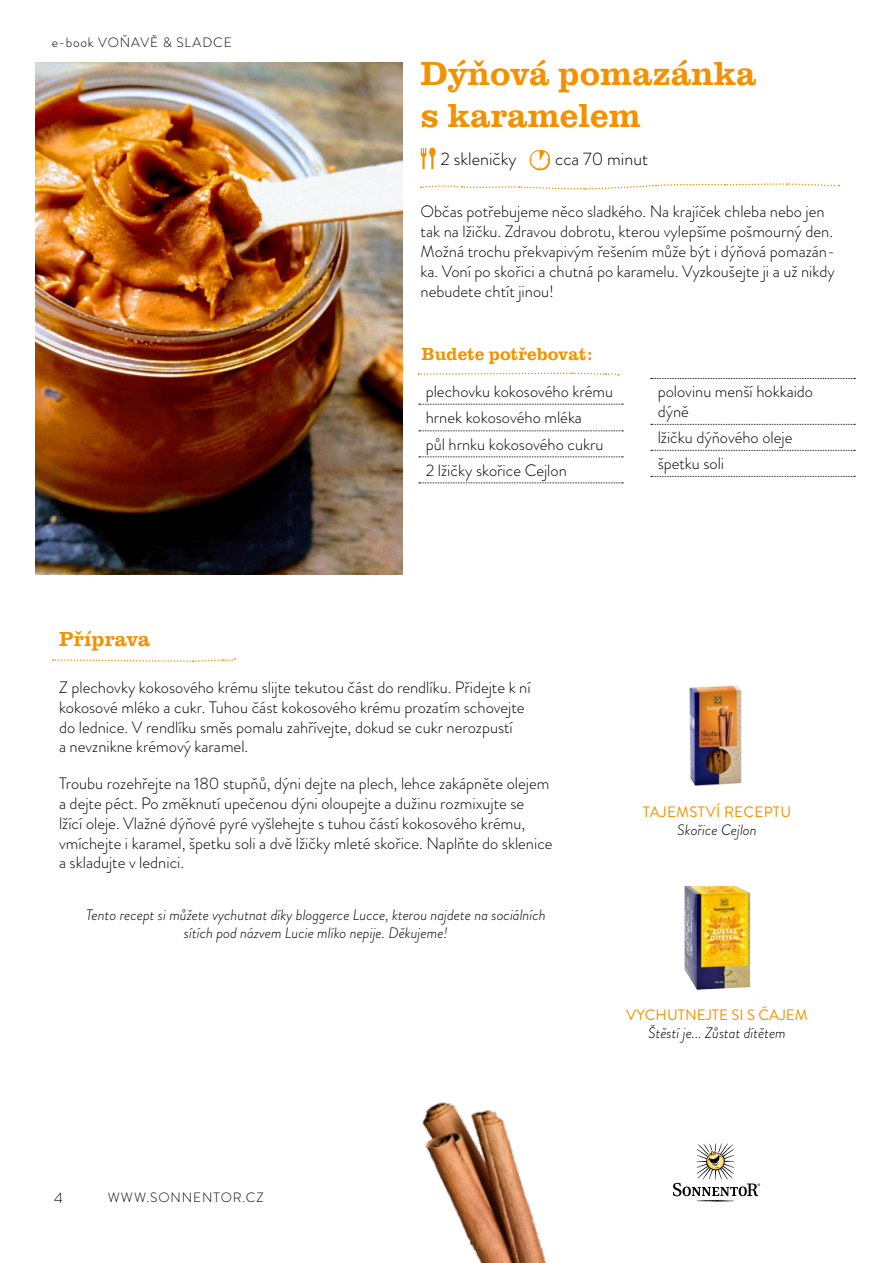
<style>
.page{position:relative;width:893px;height:1263px;background:#fff}
.page>*{position:absolute;margin:0;border:0;box-sizing:border-box;transform-origin:0 0}
.t1{font:500 34.5px/41.4px "Clarendon URWTOT";color:#f39200}
.t2{font:500 21px "Clarendon URWTOT";color:#f39200}
.t3{font:300 18px "Brandon Grotesque";color:#000}
.t4{font:500 18px "Clarendon URWTOT";color:#f39200}
.t5{font:300 16.5px/19.8px "Brandon Grotesque";color:#000}
.t6{font:italic 300 15.15px/18.1px "Brandon Grotesque";color:#000;text-align:center}
.t7{font:15.15px "Brandon Grotesque";letter-spacing:.015em;color:#f39200}
.t8{font:300 15px "Brandon Grotesque";color:#000}
.t9{font:300 13.5px "Brandon Grotesque";letter-spacing:.07em;color:#000}
</style>
<div class="page">
<svg style="left:673px;top:1143px;width:87px;height:58px"></svg>
<img style="left:35px;top:62px;width:367px;height:512px">
<svg style="left:530px;top:150px;width:20px;height:20px"></svg>
<svg style="left:421px;top:147px;width:15px;height:22px"></svg>
<svg style="left:419px;top:404px;width:204px;height:1px"></svg>
<svg style="left:419px;top:430px;width:204px;height:1px"></svg>
<svg style="left:419px;top:456px;width:204px;height:1px"></svg>
<svg style="left:419px;top:482px;width:204px;height:1px"></svg>
<svg style="left:651px;top:378px;width:204px;height:1px"></svg>
<svg style="left:651px;top:424px;width:204px;height:1px"></svg>
<svg style="left:651px;top:450px;width:204px;height:1px"></svg>
<svg style="left:651px;top:476px;width:204px;height:1px"></svg>
<svg style="left:421px;top:183px;width:418px;height:7px"></svg>
<svg style="left:53px;top:658px;width:182px;height:4px"></svg>
<img style="left:684px;top:886px;width:66px;height:104px">
<img style="left:690px;top:686px;width:51px;height:100px">
<img style="left:422px;top:1102px;width:124px;height:161px">
<svg style="left:418px;top:372px;width:201px;height:4px"></svg>
<p class="t9" style="left:52px;top:33px;width:182px">e-book VOŇAVĚ &amp; SLADCE</p>
<h1 class="t1" style="left:420px;top:53px;width:338px">Dýňová pomazánka s karamelem</h1>
<p class="t3" style="left:441px;top:146px;width:77px">2 skleničky</p>
<p class="t3" style="left:555px;top:146px;width:94px">cca 70 minut</p>
<p class="t5" style="left:421px;top:202px;width:416px">Občas potřebujeme něco sladkého. Na krajíček chleba nebo jen tak na lžičku. Zdravou dobrotu, kterou vylepšíme pošmourný den.<br>Možná trochu překvapivým řešením může být i dýňová pomazán&shy;ka. Voní po skořici a chutná po karamelu. Vyzkoušejte ji a už nikdy nebudete chtít jinou!</p>
<p class="t4" style="left:422px;top:343px;width:173px">Budete potřebovat:</p>
<p class="t5" style="left:426px;top:378px;width:189px;line-height:26.2px">plechovku kokosového krému hrnek kokosového mléka<br>půl hrnku kokosového cukru<br>2 lžičky skořice Cejlon</p>
<p class="t5" style="left:658px;top:382px;width:157px">polovinu menší hokkaido dýně</p>
<p class="t5" style="left:658px;top:424px;width:136px;line-height:26px">lžičku dýňového oleje špetku soli</p>
<p class="t2" style="left:59px;top:626px;width:93px">Příprava</p>
<p class="t5" style="left:59px;top:677px;width:473px">Z plechovky kokosového krému slijte tekutou část do rendlíku. Přidejte k ní kokosové mléko a cukr. Tuhou část kokosového krému prozatím schovejte do lednice. V rendlíku směs pomalu zahřívejte, dokud se cukr nerozpustí<br>a nevznikne krémový karamel.</p>
<p class="t5" style="left:59px;top:774px;width:495px">Troubu rozehřejte na 180 stupňů, dýni dejte na plech, lehce zakápněte olejem a dejte péct. Po změknutí upečenou dýni oloupejte a dužinu rozmixujte se<br>lžící oleje. Vlažné dýňové pyré vyšlehejte s tuhou částí kokosového krému, vmíchejte i karamel, špetku soli a dvě lžičky mleté skořice. Naplňte do sklenice a skladujte v lednici.</p>
<p class="t6" style="left:86px;top:906px;width:461px">Tento recept si můžete vychutnat díky bloggerce Lucce, kterou najdete na sociálních sítích pod názvem Lucie mlíko nepije. Děkujeme!</p>
<p class="t8" style="left:54px;top:1187px;width:10px">4</p>
<p class="t9" style="left:108px;top:1188px;width:157px">WWW.SONNENTOR.CZ</p>
<p class="t7" style="left:643px;top:801px;width:150px">TAJEMSTVÍ RECEPTU</p>
<p class="t6" style="left:677px;top:820px;width:81px">Skořice Cejlon</p>
<p class="t7" style="left:626px;top:1004px;width:183px">VYCHUTNEJTE SI S ČAJEM</p>
<p class="t6" style="left:648px;top:1024px;width:139px">Štěstí je... Zůstat dítětem</p>
</div>
